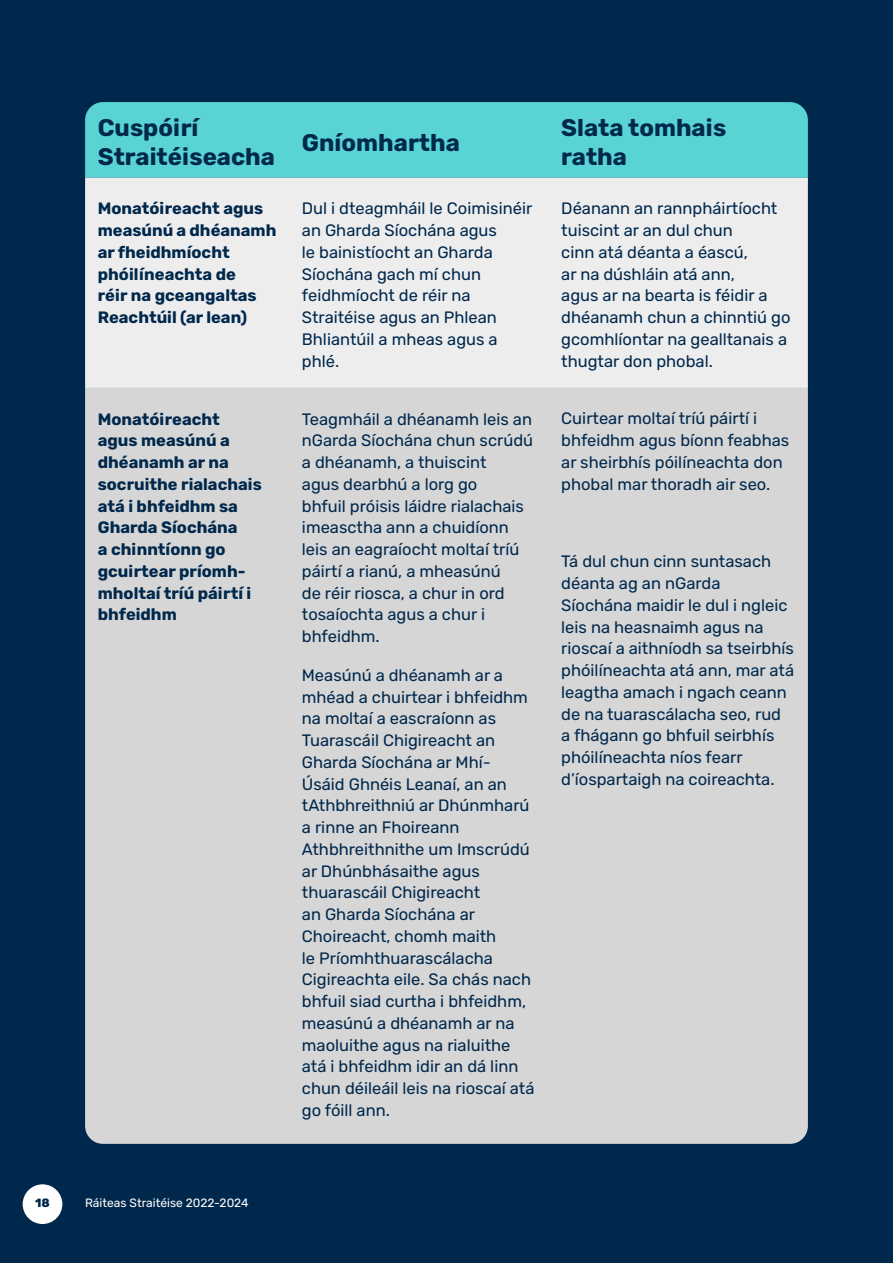
<style>
.page{position:relative;width:893px;height:1263px;background:#00284c}
.page>*{position:absolute;margin:0;border:0;box-sizing:border-box;transform-origin:0 0}
.t1{font:700 24px/28.8px "Rubik";color:#00284c}
.t2{font:16.5px/21.8px "Rubik";color:#00284c}
.t3{font:700 16.5px/21.8px "Rubik";color:#00284c}
.t4{font:12px "Rubik";color:#fff}
.t5{font:800 12px "Rubik";color:#00284c}
</style>
<div class="page">
<div style="left:85px;top:102px;width:723px;height:76px;background:#59d3d3"></div>
<div style="left:85px;top:178px;width:723px;height:210px;background:#ededee"></div>
<div style="left:85px;top:388px;width:723px;height:756px;background:#d6d6d6"></div>
<div style="left:23px;top:1184px;width:39px;height:40px;background:#fff;border-radius:50%"></div>
<p class="t1" style="left:98px;top:114px;width:179px">Cuspóirí<br>Straitéiseacha</p>
<p class="t1" style="left:302px;top:128px;width:159px">Gníomhartha</p>
<p class="t1" style="left:561px;top:114px;width:167px">Slata tomhais ratha</p>
<p class="t3" style="left:98px;top:198px;width:180px">Monatóireacht agus measúnú a dhéanamh ar fheidhmíocht phóilíneachta de<br>réir na gceangaltas<br>Reachtúil (ar lean)</p>
<p class="t2" style="left:302px;top:198px;width:232px">Dul i dteagmháil le Coimisinéir an Gharda Síochána agus<br>le bainistíocht an Gharda<br>Síochána gach mí chun feidhmíocht de réir na<br>Straitéise agus an Phlean<br>Bhliantúil a mheas agus a phlé.</p>
<p class="t2" style="left:561px;top:198px;width:231px">Déanann an rannpháirtíocht tuiscint ar an dul chun<br>cinn atá déanta a éascú,<br>ar na dúshláin atá ann,<br>agus ar na bearta is féidir a dhéanamh chun a chinntiú go gcomhlíontar na gealltanais a thugtar don phobal.</p>
<p class="t3" style="left:98px;top:408px;width:166px">Monatóireacht agus measúnú a dhéanamh ar na socruithe rialachais atá i bhfeidhm sa<br>Gharda Síochána<br>a chinntíonn go gcuirtear príomh&shy;mholtaí tríú páirtí i bhfeidhm</p>
<p class="t2" style="left:302px;top:408px;width:233px">Teagmháil a dhéanamh leis an nGarda Síochána chun scrúdú a dhéanamh, a thuiscint<br>agus dearbhú a lorg go<br>bhfuil próisis láidre rialachais imeasctha ann a chuidíonn leis an eagraíocht moltaí tríú páirtí a rianú, a mheasúnú<br>de réir riosca, a chur in ord tosaíochta agus a chur i bhfeidhm.</p>
<p class="t2" style="left:302px;top:665px;width:234px">Measúnú a dhéanamh ar a mhéad a chuirtear i bhfeidhm na moltaí a eascraíonn as<br>Tuarascáil Chigireacht an<br>Gharda Síochána ar Mhí-<br>Úsáid Ghnéis Leanaí, an an tAthbhreithniú ar Dhúnmharú a rinne an Fhoireann<br>Athbhreithnithe um Imscrúdú ar Dhúnbhásaithe agus thuarascáil Chigireacht<br>an Gharda Síochána ar<br>Choireacht, chomh maith<br>le Príomhthuarascálacha<br>Cigireachta eile. Sa chás nach bhfuil siad curtha i bhfeidhm, measúnú a dhéanamh ar na maoluithe agus na rialuithe atá i bhfeidhm idir an dá linn chun déileáil leis na rioscaí atá go fóill ann.</p>
<p class="t2" style="left:561px;top:408px;width:230px">Cuirtear moltaí tríú páirtí i bhfeidhm agus bíonn feabhas ar sheirbhís póilíneachta don phobal mar thoradh air seo.</p>
<p class="t2" style="left:561px;top:551px;width:234px">Tá dul chun cinn suntasach déanta ag an nGarda<br>Síochána maidir le dul i ngleic leis na heasnaimh agus na rioscaí a aithníodh sa tseirbhís phóilíneachta atá ann, mar atá leagtha amach i ngach ceann de na tuarascálacha seo, rud a fhágann go bhfuil seirbhís phóilíneachta níos fearr d’íospartaigh na coireachta.</p>
<p class="t5" style="left:35px;top:1196px;width:16px">18</p>
<p class="t4" style="left:85px;top:1196px;width:165px">Ráiteas Straitéise 2022-2024</p>
</div>
